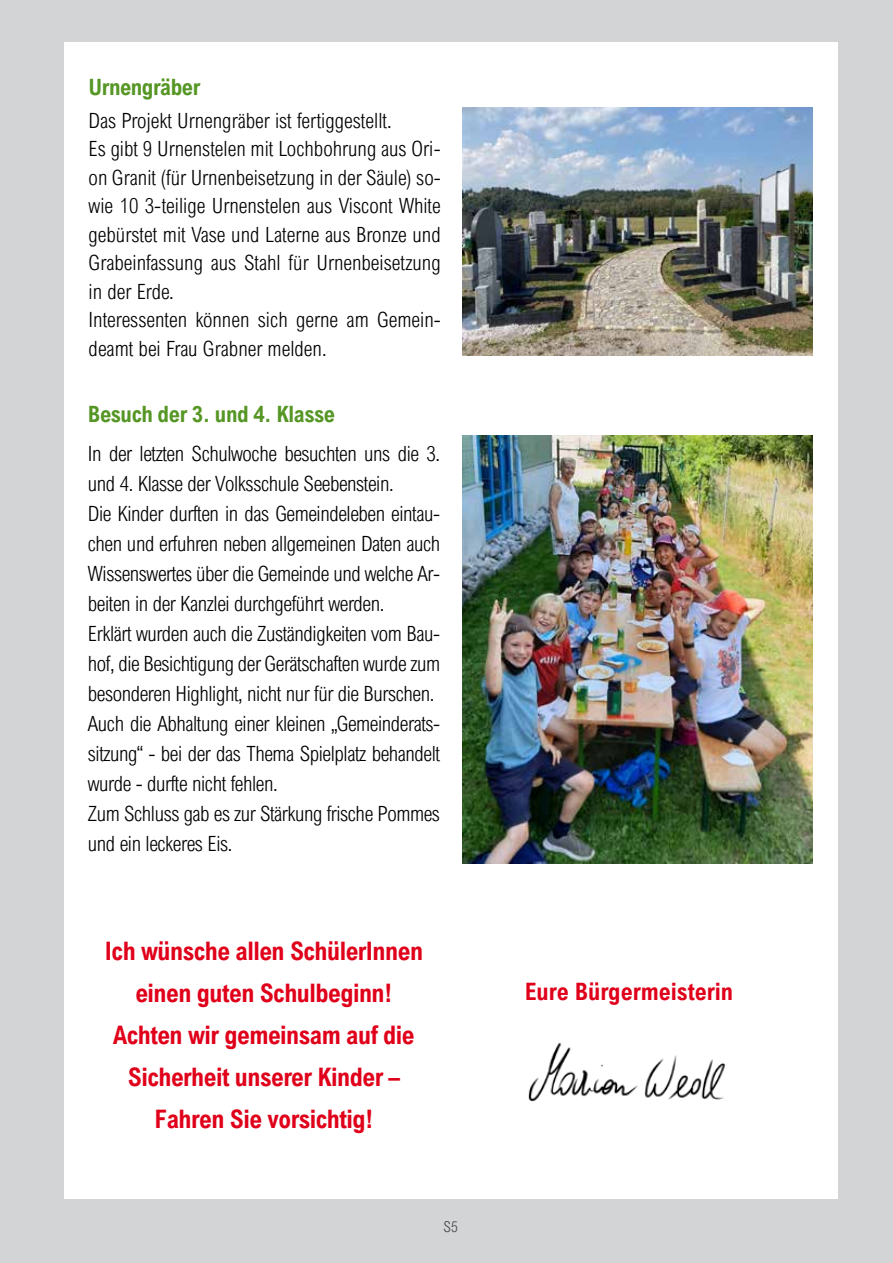
<style>
.page{position:relative;width:893px;height:1263px;background:#d3d4d5}
.page>*{position:absolute;margin:0;border:0;box-sizing:border-box;transform-origin:0 0}
.t1{font:700 25.5px/42px "Arial Nova Cond";letter-spacing:-.02em;color:#e0001a;text-align:center}
.t2{font:700 24px "Arial Nova Cond";color:#e0001a}
.t3{font:700 22.5px "Arial Nova Cond";letter-spacing:-.02em;color:#559624}
.t4{font:300 21px/30px "Arial Nova Cond";letter-spacing:-.02em;color:#000}
.t5{font:300 21px/28.5px "Arial Nova Cond";color:#000}
.t6{font:300 15px "Arial Nova Cond";color:#434345}
</style>
<div class="page">
<div style="left:64px;top:43px;width:774px;height:1156px;background:#fff"></div>
<img style="left:528px;top:1042px;width:198px;height:60px">
<img style="left:462px;top:436px;width:351px;height:427px">
<img style="left:462px;top:107px;width:351px;height:248px">
<p class="t3" style="left:89px;top:73px;width:113px">Urnengräber</p>
<p class="t5" style="left:89px;top:106px;width:354px">Das Projekt Urnengräber ist fertiggestellt.<br>Es gibt 9 Urnenstelen mit Lochbohrung aus Ori&shy;on Granit (für Urnenbeisetzung in der Säule) so&shy;wie 10 3-teilige Urnenstelen aus Viscont White gebürstet mit Vase und Laterne aus Bronze und Grabeinfassung aus Stahl für Urnenbeisetzung in der Erde.<br>Interessenten können sich gerne am Gemein&shy;deamt bei Frau Grabner melden.</p>
<p class="t3" style="left:88px;top:400px;width:249px">Besuch der 3. und 4. Klasse</p>
<p class="t4" style="left:88px;top:438px;width:354px">In der letzten Schulwoche besuchten uns die 3. und 4. Klasse der Volksschule Seebenstein.<br>Die Kinder durften in das Gemeindeleben eintau&shy;chen und erfuhren neben allgemeinen Daten auch Wissenswertes über die Gemeinde und welche Ar&shy;beiten in der Kanzlei durchgeführt werden.<br>Erklärt wurden auch die Zuständigkeiten vom Bau&shy;hof, die Besichtigung der Gerätschaften wurde zum besonderen Highlight, nicht nur für die Burschen.<br>Auch die Abhaltung einer kleinen „Gemeinderats&shy;sitzung“ - bei der das Thema Spielplatz behandelt wurde - durfte nicht fehlen.<br>Zum Schluss gab es zur Stärkung frische Pommes und ein leckeres Eis.</p>
<p class="t1" style="left:105px;top:929px;width:320px">Ich wünsche allen SchülerInnen einen guten Schulbeginn!<br>Achten wir gemeinsam auf die<br>Sicherheit unserer Kinder –<br>Fahren Sie vorsichtig!</p>
<p class="t6" style="left:444px;top:1218px;width:16px">S5</p>
<p class="t2" style="left:525px;top:976px;width:210px">Eure Bürgermeisterin</p>
</div>
